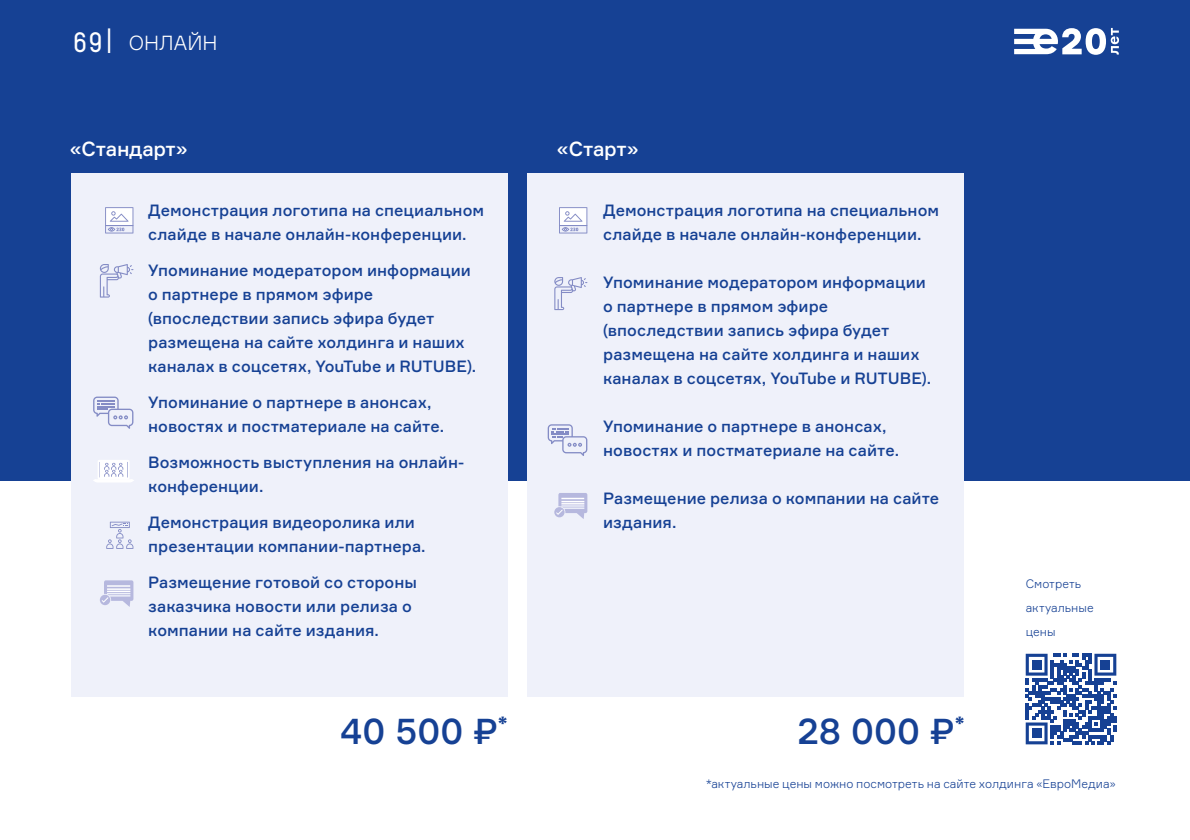
<style>
.page{position:relative;width:1190px;height:840px;background:#fff}
.page>*{position:absolute;margin:0;border:0;box-sizing:border-box;transform-origin:0 0}
.t1{font:500 36px "Formular";color:#164194}
.t2{font:28px "Decima Mono X";color:#fff}
.t3{font:500 20px "Formular";letter-spacing:-.015em;color:#fff}
.t4{font:300 20px "Formular";letter-spacing:.01em;color:#fff}
.t5{font:500 16px/24px "Formular";letter-spacing:.005em;color:#164194}
.t6{font:300 12px/24px "Formular";letter-spacing:.005em;color:#164194}
</style>
<div class="page">
<div style="left:0;top:0;width:1189px;height:480px;background:#164194"></div>
<svg style="left:1014px;top:28px;width:105px;height:27px"></svg>
<div style="left:528px;top:173px;width:436px;height:523px;background:#eff1fa"></div>
<div style="left:72px;top:173px;width:436px;height:523px;background:#eff1fa"></div>
<svg style="left:554px;top:277px;width:33px;height:33px"></svg>
<svg style="left:548px;top:424px;width:39px;height:32px"></svg>
<svg style="left:554px;top:493px;width:33px;height:26px"></svg>
<svg style="left:100px;top:264px;width:33px;height:34px"></svg>
<div style="left:98px;top:460px;width:32px;height:20px;border:2px solid #fff"></div>
<div style="left:101px;top:462px;width:26px;height:16px;background:#fff"></div>
<svg style="left:93px;top:463px;width:41px;height:19px"></svg>
<svg style="left:93px;top:397px;width:40px;height:32px"></svg>
<svg style="left:105px;top:207px;width:28px;height:27px"></svg>
<svg style="left:559px;top:207px;width:28px;height:27px"></svg>
<svg style="left:100px;top:580px;width:33px;height:27px"></svg>
<hr style="left:107px;top:588px;width:23px;height:2px;background:#fff">
<hr style="left:107px;top:585px;width:23px;height:2px;background:#fff">
<svg style="left:1026px;top:654px;width:90px;height:90px"></svg>
<div style="left:1032px;top:660px;width:9px;height:9px;background:#164194"></div>
<div style="left:1101px;top:660px;width:9px;height:9px;background:#164194"></div>
<div style="left:1032px;top:729px;width:9px;height:9px;background:#164194"></div>
<svg style="left:106px;top:522px;width:27px;height:27px"></svg>
<h2 class="t2" style="left:72px;top:27px;width:48px">69|</h2>
<p class="t4" style="left:129px;top:31px;width:90px">ОНЛАЙН</p>
<p class="t3" style="left:70px;top:137px;width:120px">«Стандарт»</p>
<p class="t3" style="left:557px;top:137px;width:83px">«Старт»</p>
<p class="t5" style="left:148px;top:198px;width:337px">Демонстрация логотипа на специальном слайде в начале онлайн-конференции.</p>
<p class="t5" style="left:148px;top:258px;width:330px">Упоминание модератором информации о партнере в прямом эфире (впоследствии запись эфира будет размещена на сайте холдинга и наших каналах в соцсетях, YouTube и RUTUBE).</p>
<p class="t5" style="left:148px;top:390px;width:297px">Упоминание о партнере в анонсах, новостях и постматериале на сайте.</p>
<p class="t5" style="left:148px;top:450px;width:318px">Возможность выступления на онлайн&shy;конференции.</p>
<p class="t5" style="left:148px;top:510px;width:279px">Демонстрация видеоролика или презентации компании-партнера.</p>
<p class="t5" style="left:148px;top:570px;width:270px">Размещение готовой со стороны заказчика новости или релиза о компании на сайте издания.</p>
<h1 class="t1" style="left:340px;top:709px;width:169px">40 500 ₽<sup>*</sup></h1>
<p class="t5" style="left:603px;top:198px;width:337px">Демонстрация логотипа на специальном слайде в начале онлайн-конференции.</p>
<p class="t5" style="left:603px;top:270px;width:330px">Упоминание модератором информации о партнере в прямом эфире (впоследствии запись эфира будет размещена на сайте холдинга и наших каналах в соцсетях, YouTube и RUTUBE).</p>
<p class="t5" style="left:603px;top:414px;width:297px">Упоминание о партнере в анонсах, новостях и постматериале на сайте.</p>
<p class="t5" style="left:603px;top:486px;width:338px">Размещение релиза о компании на сайте издания.</p>
<h1 class="t1" style="left:797px;top:709px;width:168px">28 000 ₽<sup>*</sup></h1>
<p class="t6" style="left:1026px;top:571px;width:70px">Смотреть актуальные цены</p>
<p class="t6" style="left:706px;top:771px;width:411px">*актуальные цены можно посмотреть на сайте холдинга «ЕвроМедиа»</p>
</div>
